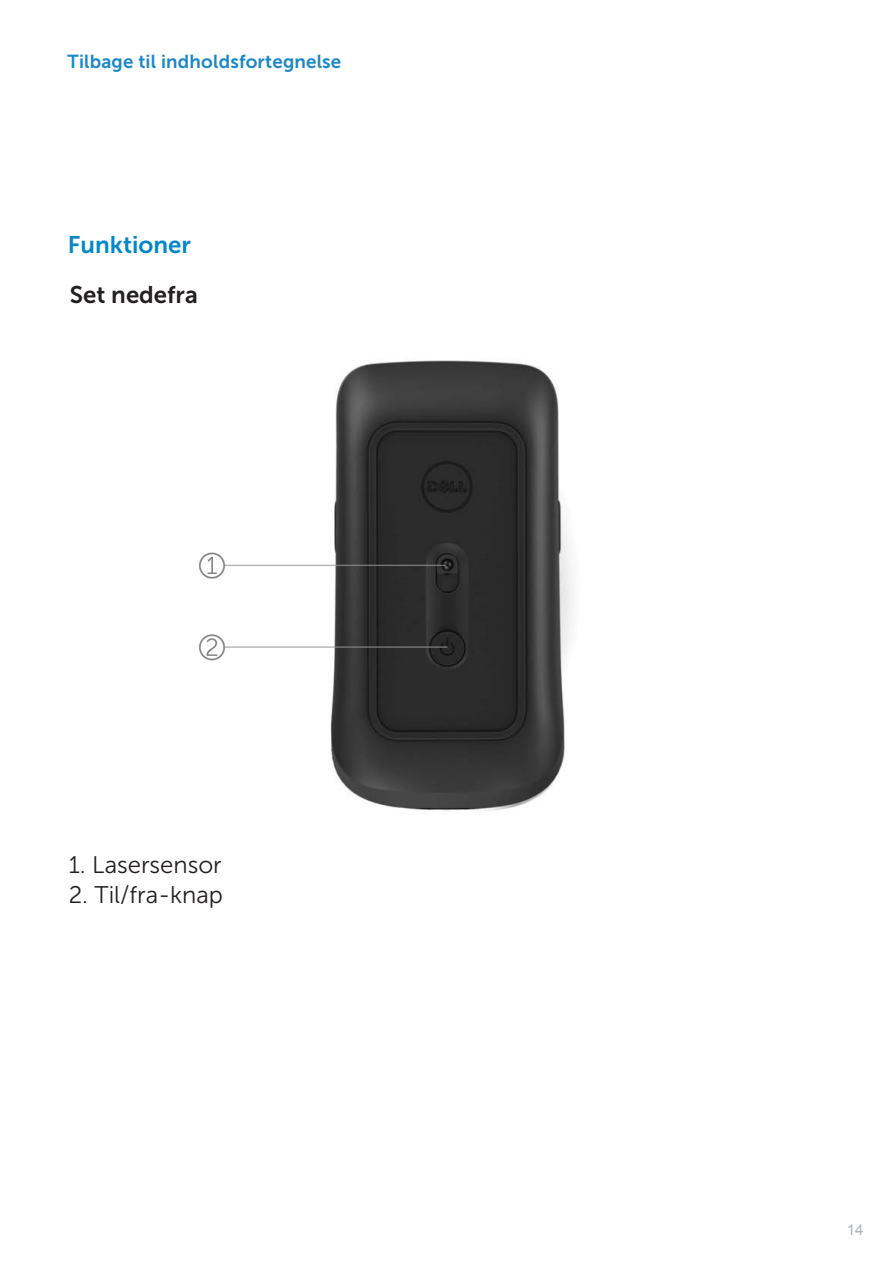
<style>
.page{position:relative;width:893px;height:1263px;background:#fff}
.page>*{position:absolute;margin:0;border:0;box-sizing:border-box;transform-origin:0 0}
.t1{font:24px "Museo Sans For Dell 300";color:#231f20}
.t2{font:24px "Museo Sans For Dell 700";color:#231f20}
.t3{font:24px "Museo Sans For Dell 700";color:#0087cb}
.t4{font:18.75px "Museo Sans For Dell 700";letter-spacing:.01em;color:#1c87c8}
.t5{font:15px "Arial";color:#aeb3b8}
</style>
<div class="page">
<img style="left:198px;top:360px;width:375px;height:451px">
<p class="t4" style="left:68px;top:51px;width:275px">Tilbage til indholdsfortegnelse</p>
<p class="t3" style="left:68px;top:232px;width:125px">Funktioner</p>
<p class="t2" style="left:70px;top:281px;width:130px">Set nedefra</p>
<p class="t1" style="left:69px;top:852px;width:155px">1. Lasersensor</p>
<p class="t1" style="left:69px;top:882px;width:156px">2. Til/fra-knap</p>
<p class="t5" style="left:847px;top:1220px;width:18px">14</p>
</div>
